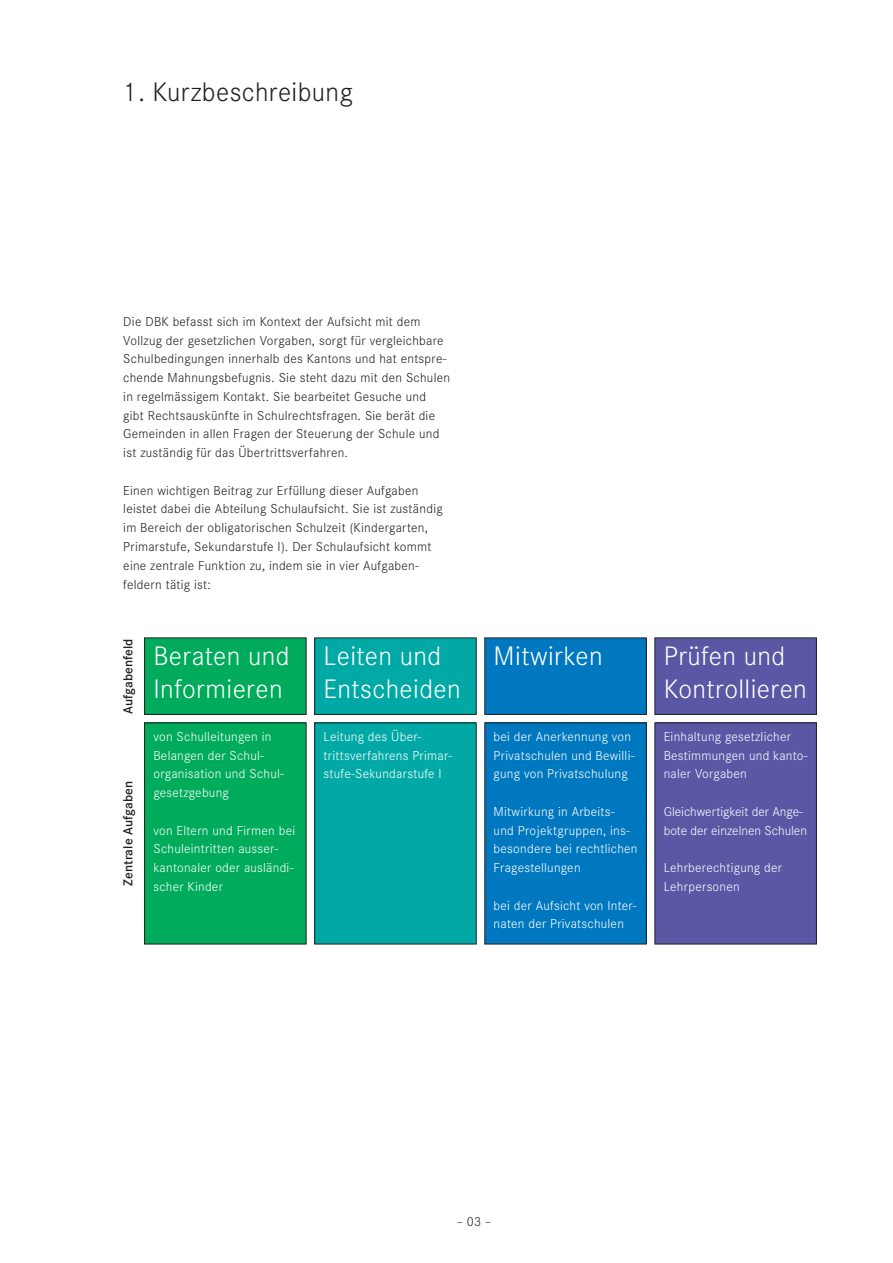
<style>
.page{position:relative;width:893px;height:1263px;background:#fff}
.page>*{position:absolute;margin:0;border:0;box-sizing:border-box;transform-origin:0 0}
.t1{font:300 27.75px/33px "Corporate S";letter-spacing:.015em;color:#fff}
.t2{font:300 27.75px "Corporate S";letter-spacing:.015em;color:#231f20}
.t3{font:300 13.5px/18.8px "Corporate S";letter-spacing:.02em;color:#231f20}
.t4{font:300 13.5px/18.8px "Corporate S";letter-spacing:.02em;color:#fff}
.t5{font:300 13.5px/18.8px "Corporate S";color:#fff}
.t6{font:600 13.5px "Corporate S";letter-spacing:.005em;color:#231f20}
</style>
<div class="page">
<div style="left:145px;top:638px;width:161px;height:76px;background:#00ab5b"></div>
<div style="left:144px;top:637px;width:163px;height:78px;border:1px solid #231f20"></div>
<div style="left:315px;top:638px;width:161px;height:76px;background:#00a9a5"></div>
<div style="left:314px;top:637px;width:163px;height:78px;border:1px solid #231f20"></div>
<div style="left:485px;top:638px;width:161px;height:76px;background:#0078c0"></div>
<div style="left:484px;top:637px;width:163px;height:78px;border:1px solid #231f20"></div>
<div style="left:655px;top:638px;width:161px;height:76px;background:#5a57a5"></div>
<div style="left:654px;top:637px;width:163px;height:78px;border:1px solid #231f20"></div>
<div style="left:145px;top:723px;width:161px;height:221px;background:#00ab5b"></div>
<div style="left:144px;top:722px;width:163px;height:222px;border:1px solid #231f20"></div>
<div style="left:315px;top:723px;width:161px;height:221px;background:#00a9a5"></div>
<div style="left:314px;top:722px;width:163px;height:222px;border:1px solid #231f20"></div>
<div style="left:485px;top:723px;width:161px;height:221px;background:#0078c0"></div>
<div style="left:484px;top:722px;width:163px;height:222px;border:1px solid #231f20"></div>
<div style="left:655px;top:723px;width:161px;height:221px;background:#5a57a5"></div>
<div style="left:654px;top:722px;width:163px;height:222px;border:1px solid #231f20"></div>
<h1 class="t2" style="left:123px;top:74px;width:231px">1. Kurzbeschreibung</h1>
<p class="t3" style="left:123px;top:312px;width:328px">Die DBK befasst sich im Kontext der Aufsicht mit dem Vollzug der gesetzlichen Vorgaben, sorgt für vergleichbare Schulbedingungen innerhalb des Kantons und hat entspre&shy;chende Mahnungsbefugnis. Sie steht dazu mit den Schulen in regelmässigem Kontakt. Sie bearbeitet Gesuche und gibt Rechtsauskünfte in Schulrechtsfragen. Sie berät die Gemeinden in allen Fragen der Steuerung der Schule und ist zuständig für das Übertrittsverfahren.</p>
<p class="t3" style="left:123px;top:480px;width:321px">Einen wichtigen Beitrag zur Erfüllung dieser Aufgaben leistet dabei die Abteilung Schulaufsicht. Sie ist zuständig im Bereich der obligatorischen Schulzeit (Kindergarten, Primarstufe, Sekundarstufe I). Der Schulaufsicht kommt eine zentrale Funktion zu, indem sie in vier Aufgaben&shy;feldern tätig ist:</p>
<p class="t6" style="left:119px;top:714px;width:77px;rotate:-90deg">Aufgabenfeld</p>
<p class="t6" style="left:119px;top:886px;width:106px;rotate:-90deg">Zentrale Aufgaben</p>
<h1 class="t1" style="left:153px;top:639px;width:138px">Beraten und<br>Informieren</h1>
<h1 class="t1" style="left:324px;top:639px;width:139px">Leiten und<br>Entscheiden</h1>
<h1 class="t1" style="left:494px;top:639px;width:111px">Mitwirken</h1>
<h1 class="t1" style="left:664px;top:639px;width:145px">Prüfen und<br>Kontrollieren</h1>
<p class="t4" style="left:153px;top:726px;width:132px">von Schulleitungen in<br>Belangen der Schul&shy;organisation und Schul&shy;gesetzgebung</p>
<p class="t4" style="left:153px;top:820px;width:143px">von Eltern und Firmen bei<br>Schuleintritten ausser&shy;kantonaler oder ausländi&shy;scher Kinder</p>
<p class="t4" style="left:324px;top:726px;width:130px">Leitung des Über&shy;trittsverfahrens Primar&shy;stufe-Sekundarstufe I</p>
<p class="t4" style="left:494px;top:726px;width:142px">bei der Anerkennung von<br>Privatschulen und Bewilli&shy;gung von Privatschulung</p>
<p class="t4" style="left:494px;top:801px;width:145px">Mitwirkung in Arbeits&shy;und Projektgruppen, ins&shy;besondere bei rechtlichen<br>Fragestellungen</p>
<p class="t4" style="left:494px;top:895px;width:144px">bei der Aufsicht von Inter&shy;naten der Privatschulen</p>
<p class="t4" style="left:664px;top:726px;width:145px">Einhaltung gesetzlicher<br>Bestimmungen und kanto&shy;naler Vorgaben</p>
<p class="t5" style="left:664px;top:801px;width:145px">Gleichwertigkeit der Ange&shy;bote der einzelnen Schulen</p>
<p class="t4" style="left:664px;top:858px;width:120px">Lehrberechtigung der<br>Lehrpersonen</p>
<p class="t3" style="left:457px;top:1212px;width:36px">– 03 –</p>
</div>
